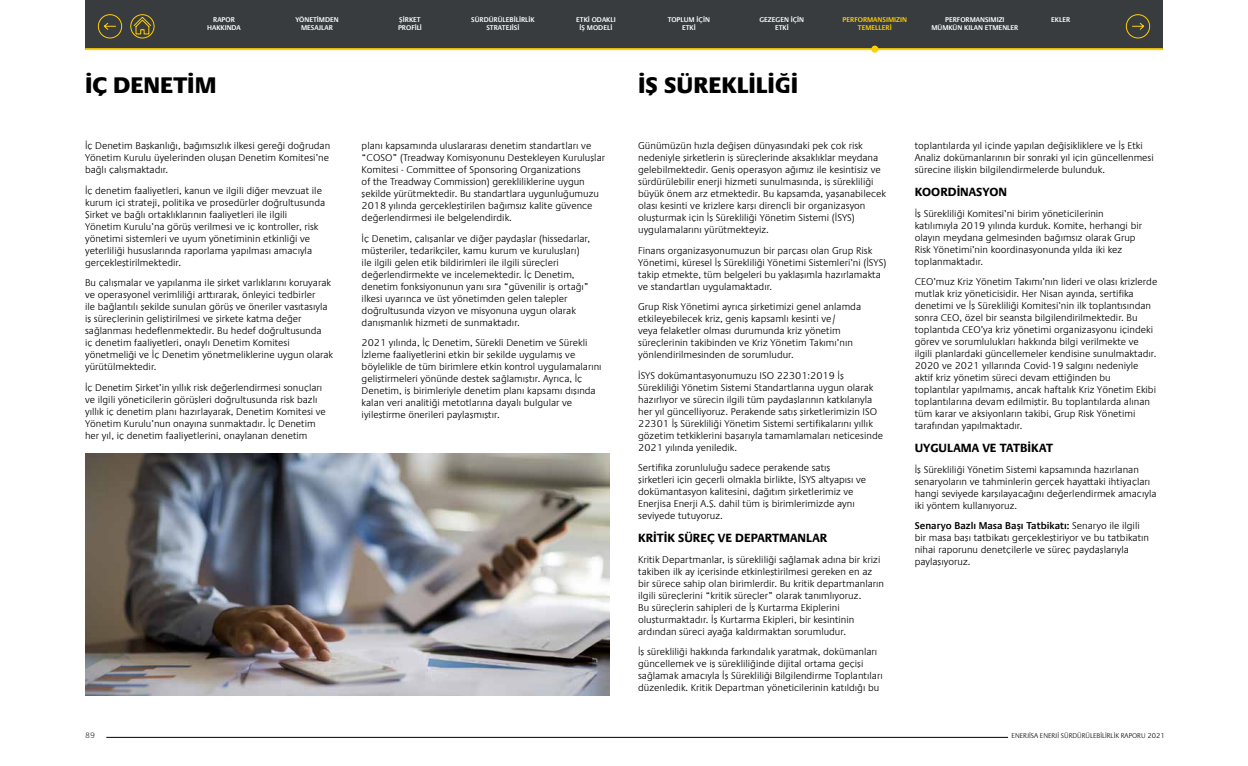
<style>
.page{position:relative;width:1248px;height:766px;background:#fff}
.page>*{position:absolute;margin:0;border:0;box-sizing:border-box;transform-origin:0 0}
.t1{font:800 23px "Praxis Com";color:#000}
.t2{font:700 12px "Praxis Com";color:#000}
.t3{font:300 10px/12px "Praxis Com";color:#000}
.t4{font:300 8px "Praxis Com";color:#393c3f}
.t5{font:600 7px/8.4px "Praxis Com";color:#fff;text-align:center}
.t6{font:300 7px "Praxis Com";color:#000}
.t7{font:600 7px/8.4px "Praxis Com";color:#ffcf01;text-align:center}
.s1{font-weight:600}
</style>
<div class="page">
<img style="left:85px;top:454px;width:524px;height:240px">
<div style="left:85px;top:0;width:1077px;height:50px;background:#393c3f"></div>
<hr style="left:624px;top:48px;width:538px;height:2px;background:#ffcf01">
<hr style="left:85px;top:48px;width:539px;height:2px;background:#ffcf01">
<div style="left:871px;top:46px;width:7px;height:7px;background:#ffcf01;border-radius:50%"></div>
<svg style="left:97px;top:14px;width:26px;height:25px"></svg>
<svg style="left:1125px;top:14px;width:25px;height:25px"></svg>
<div style="left:130px;top:14px;width:24px;height:24px;border:1px solid #ffcf01;border-radius:50%"></div>
<svg style="left:133px;top:16px;width:19px;height:19px"></svg>
<hr style="left:106px;top:737px;width:901px;height:1px;background:#000">
<p class="t5" style="left:207px;top:15px;width:35px">RAPOR<br>HAKKINDA</p>
<p class="t5" style="left:471px;top:15px;width:65px">SÜRDÜRÜLEBİLİRLİK<br>STRATEJİSİ</p>
<p class="t5" style="left:295px;top:15px;width:45px">YÖNETİMDEN<br>MESAJLAR</p>
<p class="t5" style="left:576px;top:15px;width:41px">ETKİ ODAKLI<br>İŞ MODELİ</p>
<p class="t5" style="left:1051px;top:15px;width:20px">EKLER</p>
<p class="t5" style="left:398px;top:15px;width:25px;text-align:left">ŞİRKET<br>PROFİLİ</p>
<p class="t5" style="left:667px;top:15px;width:44px">TOPLUM İÇİN<br>ETKİ</p>
<p class="t5" style="left:759px;top:15px;width:46px">GEZEGEN İÇİN<br>ETKİ</p>
<p class="t7" style="left:842px;top:15px;width:66px">PERFORMANSIMIZIN<br>TEMELLERİ</p>
<p class="t5" style="left:931px;top:15px;width:88px">PERFORMANSIMIZI<br>MÜMKÜN KILAN ETMENLER</p>
<h1 class="t1" style="left:85px;top:71px;width:133px">İÇ DENETIM</h1>
<h1 class="t1" style="left:638px;top:71px;width:158px">İŞ SÜREKLILIĞI</h1>
<p class="t3" style="left:85px;top:140px;width:247px">İç Denetim Başkanlığı, bağımsızlık ilkesi gereği doğrudan<br>Yönetim Kurulu üyelerinden oluşan Denetim Komitesi’ne bağlı çalışmaktadır.</p>
<p class="t3" style="left:85px;top:184px;width:242px">İç denetim faaliyetleri, kanun ve ilgili diğer mevzuat ile kurum içi strateji, politika ve prosedürler doğrultusunda Şirket ve bağlı ortaklıklarının faaliyetleri ile ilgili Yönetim Kurulu’na görüş verilmesi ve iç kontroller, risk yönetimi sistemleri ve uyum yönetiminin etkinliği ve yeterliliği hususlarında raporlama yapılması amacıyla gerçekleştirilmektedir.</p>
<p class="t3" style="left:85px;top:277px;width:249px">Bu çalışmalar ve yapılanma ile şirket varlıklarını koruyarak ve operasyonel verimliliği arttırarak, önleyici tedbirler<br>ile bağlantılı şekilde sunulan görüş ve öneriler vasıtasıyla iş süreçlerinin geliştirilmesi ve şirkete katma değer sağlanması hedeflenmektedir. Bu hedef doğrultusunda<br>iç denetim faaliyetleri, onaylı Denetim Komitesi yönetmeliği ve İç Denetim yönetmeliklerine uygun olarak yürütülmektedir.</p>
<p class="t3" style="left:85px;top:381px;width:242px">İç Denetim Şirket’in yıllık risk değerlendirmesi sonuçları ve ilgili yöneticilerin görüşleri doğrultusunda risk bazlı yıllık iç denetim planı hazırlayarak, Denetim Komitesi ve Yönetim Kurulu’nun onayına sunmaktadır. İç Denetim her yıl, iç denetim faaliyetlerini, onaylanan denetim</p>
<p class="t3" style="left:361px;top:140px;width:245px">planı kapsamında uluslararası denetim standartları ve “COSO” (Treadway Komisyonunu Destekleyen Kuruluşlar Komitesi - Committee of Sponsoring Organizations<br>of the Treadway Commission) gerekliliklerine uygun şekilde yürütmektedir. Bu standartlara uygunluğumuzu 2018 yılında gerçekleştirilen bağımsız kalite güvence değerlendirmesi ile belgelendirdik.</p>
<p class="t3" style="left:361px;top:232px;width:230px">İç Denetim, çalışanlar ve diğer paydaşlar (hissedarlar, müşteriler, tedarikçiler, kamu kurum ve kuruluşları) ile ilgili gelen etik bildirimleri ile ilgili süreçleri değerlendirmekte ve incelemektedir. İç Denetim, denetim fonksiyonunun yanı sıra “güvenilir iş ortağı” ilkesi uyarınca ve üst yönetimden gelen talepler doğrultusunda vizyon ve misyonuna uygun olarak danışmanlık hizmeti de sunmaktadır.</p>
<p class="t3" style="left:361px;top:337px;width:241px">2021 yılında, İç Denetim, Sürekli Denetim ve Sürekli İzleme faaliyetlerini etkin bir şekilde uygulamış ve böylelikle de tüm birimlere etkin kontrol uygulamalarını geliştirmeleri yönünde destek sağlamıştır. Ayrıca, İç Denetim, iş birimleriyle denetim planı kapsamı dışında kalan veri analitiği metotlarına dayalı bulgular ve iyileştirme önerileri paylaşmıştır.</p>
<p class="t4" style="left:85px;top:730px;width:11px">89</p>
<p class="t3" style="left:638px;top:140px;width:249px">Günümüzün hızla değişen dünyasındaki pek çok risk nedeniyle şirketlerin iş süreçlerinde aksaklıklar meydana gelebilmektedir. Geniş operasyon ağımız ile kesintisiz ve sürdürülebilir enerji hizmeti sunulmasında, iş sürekliliği büyük önem arz etmektedir. Bu kapsamda, yaşanabilecek olası kesinti ve krizlere karşı dirençli bir organizasyon oluşturmak için İş Sürekliliği Yönetim Sistemi (İSYS) uygulamalarını yürütmekteyiz.</p>
<p class="t3" style="left:638px;top:244px;width:250px">Finans organizasyonumuzun bir parçası olan Grup Risk Yönetimi, küresel İş Sürekliliği Yönetimi Sistemleri’ni (İSYS) takip etmekte, tüm belgeleri bu yaklaşımla hazırlamakta ve standartları uygulamaktadır.</p>
<p class="t3" style="left:638px;top:301px;width:224px">Grup Risk Yönetimi ayrıca şirketimizi genel anlamda etkileyebilecek kriz, geniş kapsamlı kesinti ve/<br>veya felaketler olması durumunda kriz yönetim süreçlerinin takibinden ve Kriz Yönetim Takımı’nın yönlendirilmesinden de sorumludur.</p>
<p class="t3" style="left:638px;top:369px;width:246px">İSYS dokümantasyonumuzu ISO 22301:2019 İş Sürekliliği Yönetim Sistemi Standartlarına uygun olarak hazırlıyor ve sürecin ilgili tüm paydaşlarının katkılarıyla her yıl güncelliyoruz. Perakende satış şirketlerimizin ISO 22301 İş Sürekliliği Yönetim Sistemi sertifikalarını yıllık gözetim tetkiklerini başarıyla tamamlamaları neticesinde 2021 yılında yeniledik.</p>
<p class="t3" style="left:638px;top:462px;width:229px">Sertifika zorunluluğu sadece perakende satış şirketleri için geçerli olmakla birlikte, İSYS altyapısı ve dokümantasyon kalitesini, dağıtım şirketlerimiz ve Enerjisa Enerji A.Ş. dahil tüm iş birimlerimizde aynı seviyede tutuyoruz.</p>
<p class="t2" style="left:638px;top:531px;width:191px">KRİTİK SÜREÇ VE DEPARTMANLAR</p>
<p class="t3" style="left:638px;top:553px;width:247px">Kritik Departmanlar, iş sürekliliği sağlamak adına bir krizi takiben ilk ay içerisinde etkinleştirilmesi gereken en az bir sürece sahip olan birimlerdir. Bu kritik departmanların ilgili süreçlerini “kritik süreçler” olarak tanımlıyoruz.<br>Bu süreçlerin sahipleri de İş Kurtarma Ekiplerini oluşturmaktadır. İş Kurtarma Ekipleri, bir kesintinin ardından süreci ayağa kaldırmaktan sorumludur.</p>
<p class="t3" style="left:638px;top:646px;width:246px">İş sürekliliği hakkında farkındalık yaratmak, dokümanları güncellemek ve iş sürekliliğinde dijital ortama geçişi sağlamak amacıyla İş Sürekliliği Bilgilendirme Toplantıları düzenledik. Kritik Departman yöneticilerinin katıldığı bu</p>
<p class="t3" style="left:914px;top:140px;width:240px">toplantılarda yıl içinde yapılan değişikliklere ve İş Etki<br>Analiz dokümanlarının bir sonraki yıl için güncellenmesi sürecine ilişkin bilgilendirmelerde bulunduk.</p>
<p class="t2" style="left:914px;top:185px;width:94px">KOORDİNASYON</p>
<p class="t3" style="left:914px;top:207px;width:229px">İş Sürekliliği Komitesi’ni birim yöneticilerinin katılımıyla 2019 yılında kurduk. Komite, herhangi bir olayın meydana gelmesinden bağımsız olarak Grup Risk Yönetimi’nin koordinasyonunda yılda iki kez toplanmaktadır.</p>
<p class="t3" style="left:914px;top:276px;width:244px">CEO’muz Kriz Yönetim Takımı’nın lideri ve olası krizlerde mutlak kriz yöneticisidir. Her Nisan ayında, sertifika denetimi ve İş Sürekliliği Komitesi’nin ilk toplantısından sonra CEO, özel bir seansta bilgilendirilmektedir. Bu toplantıda CEO’ya kriz yönetimi organizasyonu içindeki görev ve sorumlulukları hakkında bilgi verilmekte ve ilgili planlardaki güncellemeler kendisine sunulmaktadır.<br>2020 ve 2021 yıllarında Covid-19 salgını nedeniyle aktif kriz yönetim süreci devam ettiğinden bu toplantılar yapılmamış, ancak haftalık Kriz Yönetim Ekibi toplantılarına devam edilmiştir. Bu toplantılarda alınan tüm karar ve aksiyonların takibi, Grup Risk Yönetimi tarafından yapılmaktadır.</p>
<p class="t2" style="left:914px;top:441px;width:140px">UYGULAMA VE TATBİKAT</p>
<p class="t3" style="left:914px;top:463px;width:243px">İş Sürekliliği Yönetim Sistemi kapsamında hazırlanan senaryoların ve tahminlerin gerçek hayattaki ihtiyaçları hangi seviyede karşılayacağını değerlendirmek amacıyla iki yöntem kullanıyoruz.</p>
<p class="t3" style="left:914px;top:519px;width:236px"><span class="s1">Senaryo Bazlı Masa Başı Tatbikatı:</span> Senaryo ile ilgili bir masa başı tatbikatı gerçekleştiriyor ve bu tatbikatın nihai raporunu denetçilerle ve süreç paydaşlarıyla paylaşıyoruz.</p>
<p class="t6" style="left:1011px;top:731px;width:154px">ENERJİSA ENERJİ SÜRDÜRÜLEBİLİRLİK RAPORU 2021</p>
</div>
